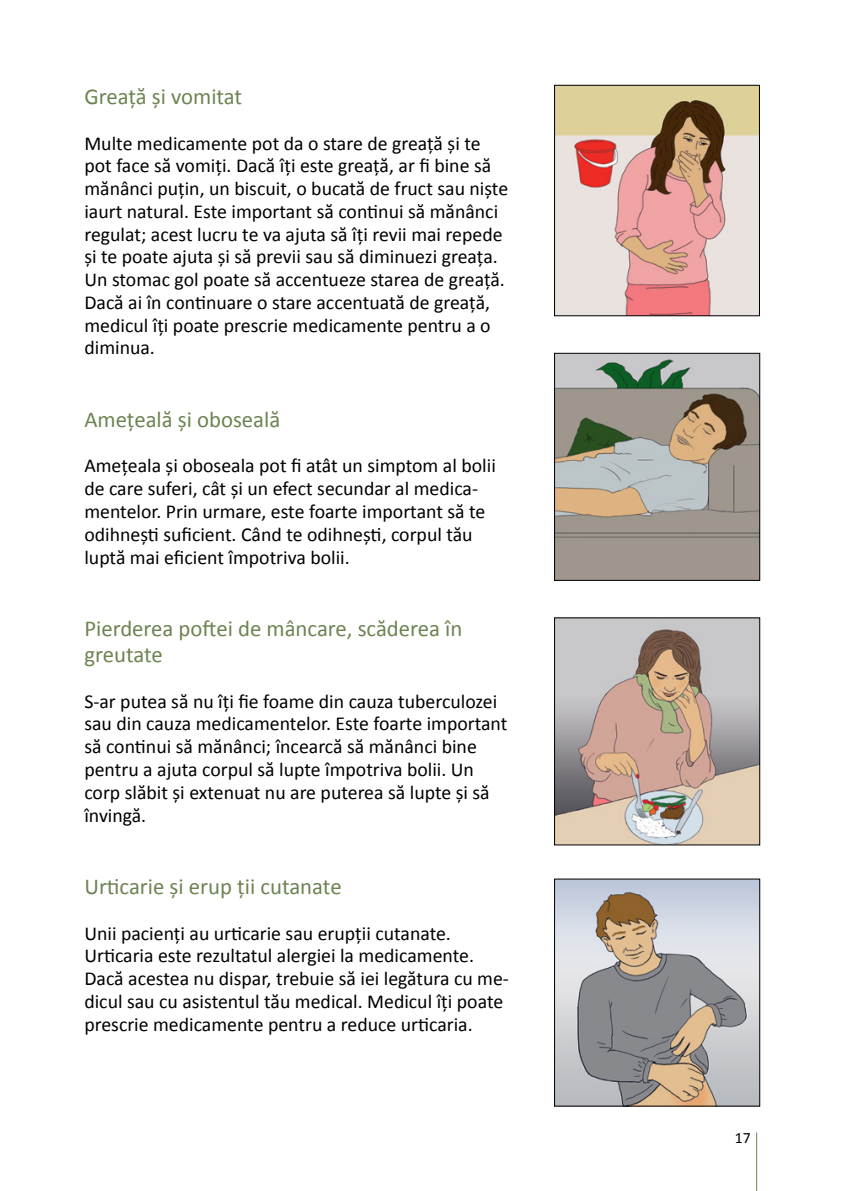
<style>
.page{position:relative;width:844px;height:1191px;background:#fff}
.page>*{position:absolute;margin:0;border:0;box-sizing:border-box;transform-origin:0 0}
.t1{font:22.75px/26.2px "Calibri";color:#6d8351}
.t2{font:19.78px/22.8px "Calibri";color:#000}
.t3{font:15.75px "Calibri";color:#000}
</style>
<div class="page">
<hr style="left:756px;top:1132px;width:1px;height:59px;background:#6d8351">
<img style="left:556px;top:87px;width:201px;height:227px">
<div style="left:554px;top:85px;width:205px;height:231px;border:1px solid #000"></div>
<img style="left:556px;top:619px;width:202px;height:224px">
<div style="left:554px;top:617px;width:206px;height:228px;border:1px solid #000"></div>
<img style="left:556px;top:355px;width:202px;height:224px">
<div style="left:554px;top:353px;width:206px;height:228px;border:1px solid #000"></div>
<img style="left:556px;top:880px;width:202px;height:224px">
<div style="left:554px;top:878px;width:206px;height:228px;border:1px solid #000"></div>
<p class="t1" style="left:84px;top:83px;width:159px">Greață și vomitat</p>
<p class="t2" style="left:84px;top:132px;width:425px">Multe medicamente pot da o stare de greață și te pot face să vomiți. Dacă îți este greață, ar fi bine să mănânci puțin, un biscuit, o bucată de fruct sau niște iaurt natural. Este important să continui să mănânci regulat; acest lucru te va ajuta să îți revii mai repede și te poate ajuta și să previi sau să diminuezi greața.<br>Un stomac gol poate să accentueze starea de greață.<br>Dacă ai în continuare o stare accentuată de greață, medicul îți poate prescrie medicamente pentru a o diminua.</p>
<p class="t1" style="left:84px;top:406px;width:197px">Amețeală și oboseală</p>
<p class="t2" style="left:84px;top:454px;width:413px">Amețeala și oboseala pot fi atât un simptom al bolii de care suferi, cât și un efect secundar al medica&shy;mentelor. Prin urmare, este foarte important să te odihnești suficient. Când te odihnești, corpul tău luptă mai eficient împotriva bolii.</p>
<p class="t1" style="left:84px;top:615px;width:379px">Pierderea poftei de mâncare, scăderea în greutate</p>
<p class="t2" style="left:84px;top:689px;width:424px">S-ar putea să nu îți fie foame din cauza tuberculozei sau din cauza medicamentelor. Este foarte important să continui să mănânci; încearcă să mănânci bine pentru a ajuta corpul să lupte împotriva bolii. Un corp slăbit și extenuat nu are puterea să lupte şi să învingă.</p>
<p class="t1" style="left:84px;top:873px;width:259px">Urticarie și erup ții cutanate</p>
<p class="t2" style="left:84px;top:921px;width:426px">Unii pacienți au urticarie sau erupții cutanate.<br>Urticaria este rezultatul alergiei la medicamente.<br>Dacă acestea nu dispar, trebuie să iei legătura cu me&shy;dicul sau cu asistentul tău medical. Medicul îți poate prescrie medicamente pentru a reduce urticaria.</p>
<p class="t3" style="left:734px;top:1128px;width:17px">17</p>
</div>
